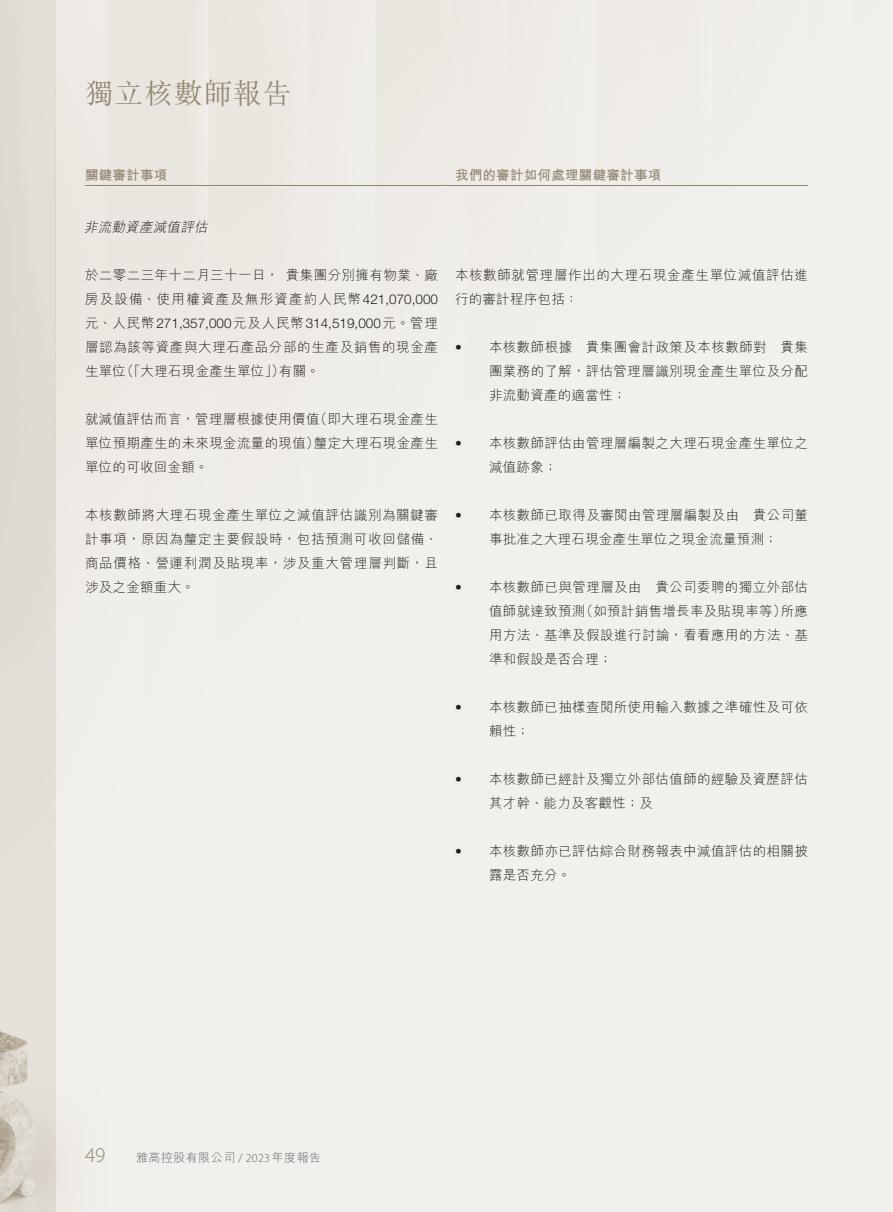
<style>
.page{position:relative;width:893px;height:1212px;background:#fff}
.page>*{position:absolute;margin:0;border:0;box-sizing:border-box;transform-origin:0 0}
.t1{font:300 28.5px "M Sung HK";letter-spacing:.04em;color:#938671}
.t2{font:300 21px "Myriad Pro";color:#938671}
._00_txt{font:300 13.5px/24px "M Hei HK";letter-spacing:.03em;color:#231f20}
._00_txt-2{font:300 13.5px/24px "M Hei HK";letter-spacing:.05em;color:#231f20}
._00_txt-3{font:300 13.5px "Helvetica Neue LT Std";color:#231f20}
._00_txt-4{font:300 13.5px "M Hei HK";letter-spacing:.085em;color:#231f20}
._50_Table_txt{font:700 13.5px "M Hei HK";letter-spacing:.02em;color:#938671}
._00_txt-5{font:italic 300 13.5px "M Hei HK";color:#231f20}
.t3{font:300 12px "M Hei HK";letter-spacing:.04em;color:#636366}
.s1{font-family:"Helvetica Neue LT Std"}
.s2{font-family:"M Hei HK"}
.s3{font-family:"Myriad Pro"}
</style>
<div class="page">
<hr style="left:85px;top:185px;width:361px;height:1px;background:#938671">
<hr style="left:446px;top:185px;width:362px;height:1px;background:#938671">
<p class="t1" style="left:85px;top:73px;width:208px">獨立核數師報告</p>
<p class="_50_Table_txt" style="left:85px;top:165px;width:84px">關鍵審計事項</p>
<p class="_00_txt-5" style="left:84px;top:220px;width:128px">非流動資產減值評估</p>
<p class="_50_Table_txt" style="left:455px;top:165px;width:208px">我們的審計如何處理關鍵審計事項</p>
<p class="_00_txt" style="left:286px;top:263px;width:153px">貴集團分別擁有物業、廠</p>
<p class="_00_txt" style="left:85px;top:263px;width:196px">於二零二三年十二月三十一日，</p>
<p class="_00_txt-4" style="left:85px;top:292px;width:354px">房及設備、使用權資產及無形資產約人民幣<span class="s1">421,070,000</span></p>
<p class="_00_txt-3" style="left:85px;top:315px;width:354px"><span class="s2">元、人民幣</span>271,357,000<span class="s2">元及人民幣</span>314,519,000<span class="s2">元。管理</span></p>
<p class="_00_txt-2" style="left:85px;top:335px;width:355px">層認為該等資產與大理石產品分部的生產及銷售的現金產</p>
<p class="_00_txt" style="left:279px;top:359px;width:42px">有關。</p>
<p class="_00_txt" style="left:120px;top:359px;width:166px">（「大理石現金產生單位」）</p>
<p class="_00_txt" style="left:85px;top:359px;width:43px">生單位</p>
<p class="_00_txt" style="left:314px;top:407px;width:126px">（即大理石現金產生</p>
<p class="_00_txt" style="left:314px;top:407px;width:126px;text-indent:-229px">就減值評估而言，管理層根據使用價值<br>釐定大理石現金產生</p>
<p class="_00_txt" style="left:85px;top:431px;width:236px">單位預期產生的未來現金流量的現值）單位的可收回金額。</p>
<p class="_00_txt" style="left:85px;top:503px;width:355px;text-align:justify">本核數師將大理石現金產生單位之減值評估識別為關鍵審計事項，原因為釐定主要假設時，包括預測可收回儲備、商品價格、營運利潤及貼現率，涉及重大管理層判斷，且涉及之金額重大。</p>
<p class="_00_txt-2" style="left:455px;top:263px;width:355px">本核數師就管理層作出的大理石現金產生單位減值評估進行的審計程序包括：</p>
<p class="_00_txt" style="left:780px;top:335px;width:29px">貴集</p>
<p class="_00_txt" style="left:489px;top:335px;width:85px">本核數師根據</p>
<p class="_00_txt" style="left:586px;top:335px;width:182px">貴集團會計政策及本核數師對</p>
<p class="_00_txt-3" style="left:455px;top:339px;width:8px">•</p>
<p class="_00_txt-3" style="left:455px;top:435px;width:8px">•</p>
<p class="_00_txt-3" style="left:455px;top:507px;width:8px">•</p>
<p class="_00_txt-3" style="left:455px;top:579px;width:8px">•</p>
<p class="_00_txt" style="left:489px;top:359px;width:321px">團業務的了解，評估管理層識別現金產生單位及分配非流動資產的適當性;</p>
<p class="_00_txt" style="left:489px;top:431px;width:320px">本核數師評估由管理層編製之大理石現金產生單位之</p>
<p class="_00_txt" style="left:489px;top:455px;width:70px">減值跡象;</p>
<p class="_00_txt" style="left:489px;top:503px;width:252px">本核數師已取得及審閱由管理層編製及由</p>
<p class="_00_txt" style="left:753px;top:503px;width:57px">貴公司董</p>
<p class="_00_txt" style="left:489px;top:527px;width:290px">事批准之大理石現金產生單位之現金流量預測;</p>
<p class="_00_txt" style="left:655px;top:575px;width:154px">貴公司委聘的獨立外部估</p>
<p class="_00_txt" style="left:489px;top:575px;width:154px">本核數師已與管理層及由</p>
<p class="_00_txt-3" style="left:455px;top:699px;width:8px">•</p>
<p class="_00_txt" style="left:489px;top:599px;width:320px">值師就達致預測<br>用方法、基準及假設進行討論，看看應用的方法、基準和假設是否合理;</p>
<p class="_00_txt" style="left:489px;top:695px;width:320px">本核數師已抽樣查閱所使用輸入數據之準確性及可依</p>
<p class="_00_txt" style="left:580px;top:599px;width:208px">（如預計銷售增長率及貼現率等）</p>
<p class="_00_txt" style="left:781px;top:599px;width:29px">所應</p>
<p class="_00_txt-3" style="left:455px;top:771px;width:8px">•</p>
<p class="_00_txt" style="left:489px;top:719px;width:42px">賴性;</p>
<p class="_00_txt" style="left:489px;top:767px;width:320px">本核數師已經計及獨立外部估值師的經驗及資歷評估</p>
<p class="_00_txt-3" style="left:455px;top:843px;width:8px">•</p>
<p class="_00_txt" style="left:489px;top:791px;width:165px">其才幹、能力及客觀性；及</p>
<p class="_00_txt" style="left:489px;top:839px;width:320px">本核數師亦已評估綜合財務報表中減值評估的相關披</p>
<p class="_00_txt" style="left:489px;top:863px;width:84px">露是否充分。</p>
<p class="t2" style="left:85px;top:1142px;width:22px">49</p>
<p class="t3" style="left:136px;top:1151px;width:187px">雅高控股有限公司 <span class="s3">/ 2023</span>年度報告</p>
</div>
